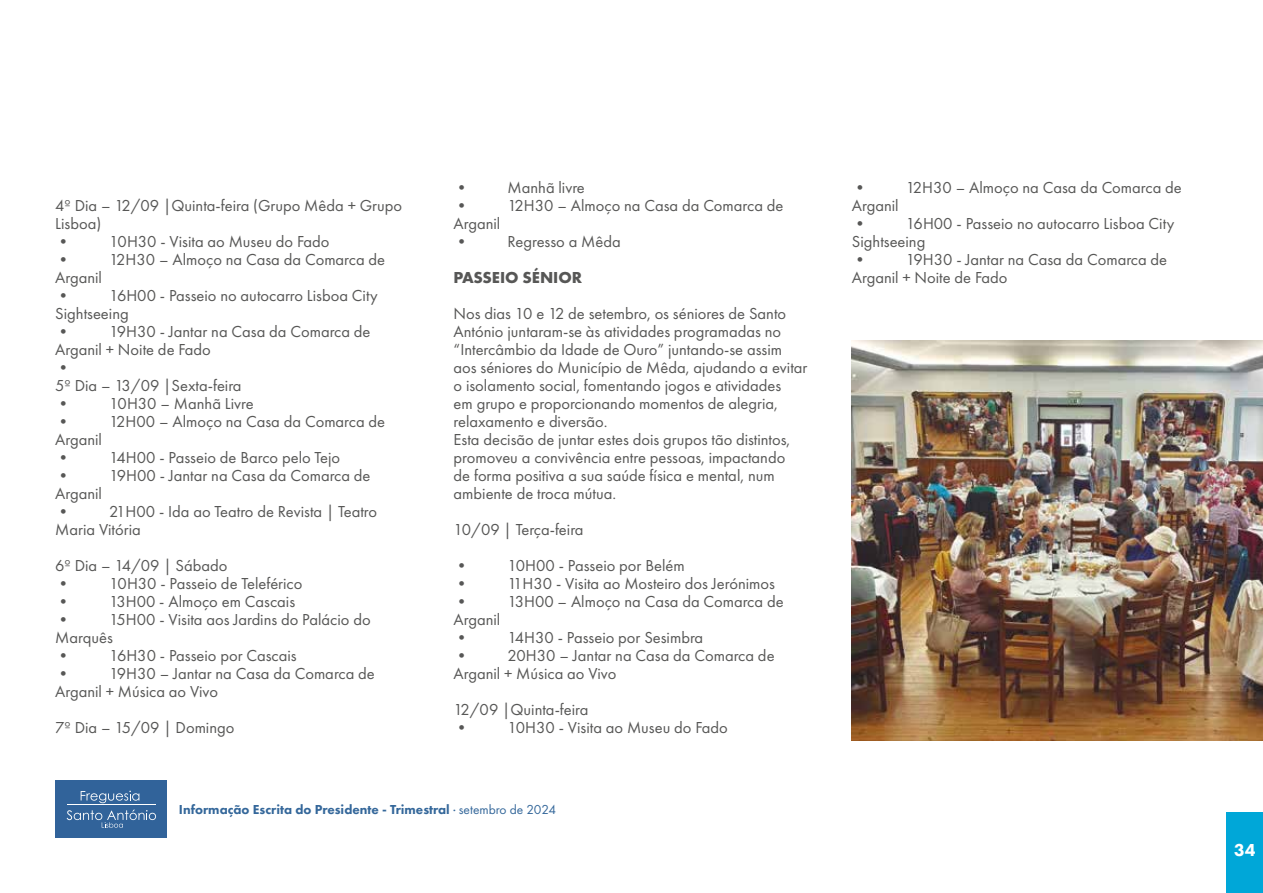
<style>
.page{position:relative;width:1263px;height:893px;background:#fff}
.page>*{position:absolute;margin:0;border:0;box-sizing:border-box;transform-origin:0 0}
.t1{font:800 18px "Futura PT";color:#fff}
.t2{font:16.5px/18px "Futura PT";color:#575756}
.t3{font:700 16.5px "Futura PT";color:#575756}
.t4{font:800 13.5px "Futura PT";color:#34679a}
.s1{font-weight:400}
</style>
<div class="page">
<img style="left:852px;top:340px;width:411px;height:401px">
<div style="left:1227px;top:812px;width:36px;height:81px;background:#00a7d8"></div>
<div style="left:55px;top:781px;width:112px;height:57px;background:#31639a"></div>
<svg style="left:81px;top:791px;width:58px;height:12px"></svg>
<svg style="left:67px;top:810px;width:89px;height:18px"></svg>
<hr style="left:67px;top:805px;width:89px;height:1px;background:#fff">
<p class="t2" style="left:55px;top:197px;width:348px">4º Dia – 12/09 |Quinta-feira (Grupo Mêda + Grupo<br>Lisboa)</p>
<p class="t2" style="left:55px;top:233px;width:276px">• 10H30 - Visita ao Museu do Fado</p>
<p class="t2" style="left:55px;top:251px;width:331px">• 12H30 – Almoço na Casa da Comarca de<br>Arganil</p>
<p class="t2" style="left:55px;top:287px;width:324px">• 16H00 - Passeio no autocarro Lisboa City<br>Sightseeing</p>
<p class="t2" style="left:55px;top:323px;width:317px">• 19H30 - Jantar na Casa da Comarca de<br>Arganil + Noite de Fado<br>•<br>5º Dia – 13/09 |Sexta-feira</p>
<p class="t2" style="left:55px;top:395px;width:200px">• 10H30 – Manhã Livre</p>
<p class="t2" style="left:55px;top:413px;width:331px">• 12H00 – Almoço na Casa da Comarca de<br>Arganil</p>
<p class="t2" style="left:55px;top:449px;width:286px">• 14H00 - Passeio de Barco pelo Tejo</p>
<p class="t2" style="left:55px;top:467px;width:317px">• 19H00 - Jantar na Casa da Comarca de<br>Arganil</p>
<p class="t2" style="left:55px;top:503px;width:323px">• 21H00 - Ida ao Teatro de Revista | Teatro<br>Maria Vitória</p>
<p class="t2" style="left:55px;top:557px;width:174px">6º Dia – 14/09 | Sábado</p>
<p class="t2" style="left:55px;top:575px;width:249px">• 10H30 - Passeio de Teleférico</p>
<p class="t2" style="left:55px;top:593px;width:241px">• 13H00 - Almoço em Cascais</p>
<p class="t2" style="left:55px;top:611px;width:317px">• 15H00 - Visita aos Jardins do Palácio do<br>Marquês</p>
<p class="t2" style="left:55px;top:647px;width:243px">• 16H30 - Passeio por Cascais</p>
<p class="t2" style="left:55px;top:665px;width:321px">• 19H30 – Jantar na Casa da Comarca de<br>Arganil + Música ao Vivo</p>
<p class="t2" style="left:55px;top:719px;width:181px">7º Dia – 15/09 | Domingo</p>
<p class="t2" style="left:454px;top:179px;width:133px">• Manhã livre</p>
<p class="t2" style="left:454px;top:197px;width:331px">• 12H30 – Almoço na Casa da Comarca de<br>Arganil</p>
<p class="t2" style="left:454px;top:233px;width:169px">• Regresso a Mêda</p>
<p class="t3" style="left:454px;top:267px;width:130px">PASSEIO SÉNIOR</p>
<p class="t2" style="left:454px;top:305px;width:355px">Nos dias 10 e 12 de setembro, os séniores de Santo António juntaram-se às atividades programadas no “Intercâmbio da Idade de Ouro” juntando-se assim aos séniores do Município de Mêda, ajudando a evitar o isolamento social, fomentando jogos e atividades<br>em grupo e proporcionando momentos de alegria, relaxamento e diversão.<br>Esta decisão de juntar estes dois grupos tão distintos, promoveu a convivência entre pessoas, impactando<br>de forma positiva a sua saúde física e mental, num ambiente de troca mútua.</p>
<p class="t2" style="left:454px;top:521px;width:131px">10/09 | Terça-feira</p>
<p class="t2" style="left:454px;top:557px;width:233px">• 10H00 - Passeio por Belém</p>
<p class="t2" style="left:454px;top:575px;width:323px">• 11H30 - Visita ao Mosteiro dos Jerónimos</p>
<p class="t2" style="left:454px;top:593px;width:332px">• 13H00 – Almoço na Casa da Comarca de<br>Arganil</p>
<p class="t2" style="left:454px;top:629px;width:251px">• 14H30 - Passeio por Sesimbra</p>
<p class="t2" style="left:454px;top:647px;width:322px">• 20H30 – Jantar na Casa da Comarca de<br>Arganil + Música ao Vivo</p>
<p class="t2" style="left:454px;top:701px;width:136px">12/09 |Quinta-feira</p>
<p class="t2" style="left:454px;top:719px;width:276px">• 10H30 - Visita ao Museu do Fado</p>
<p class="t4" style="left:179px;top:801px;width:379px">Informação Escrita do Presidente - Trimestral <span class="s1">· setembro de 2024</span></p>
<p class="t2" style="left:852px;top:179px;width:331px">• 12H30 – Almoço na Casa da Comarca de<br>Arganil</p>
<p class="t2" style="left:852px;top:215px;width:324px">• 16H00 - Passeio no autocarro Lisboa City<br>Sightseeing</p>
<p class="t2" style="left:852px;top:251px;width:317px">• 19H30 - Jantar na Casa da Comarca de<br>Arganil + Noite de Fado</p>
<p class="t1" style="left:1234px;top:839px;width:23px">34</p>
</div>
